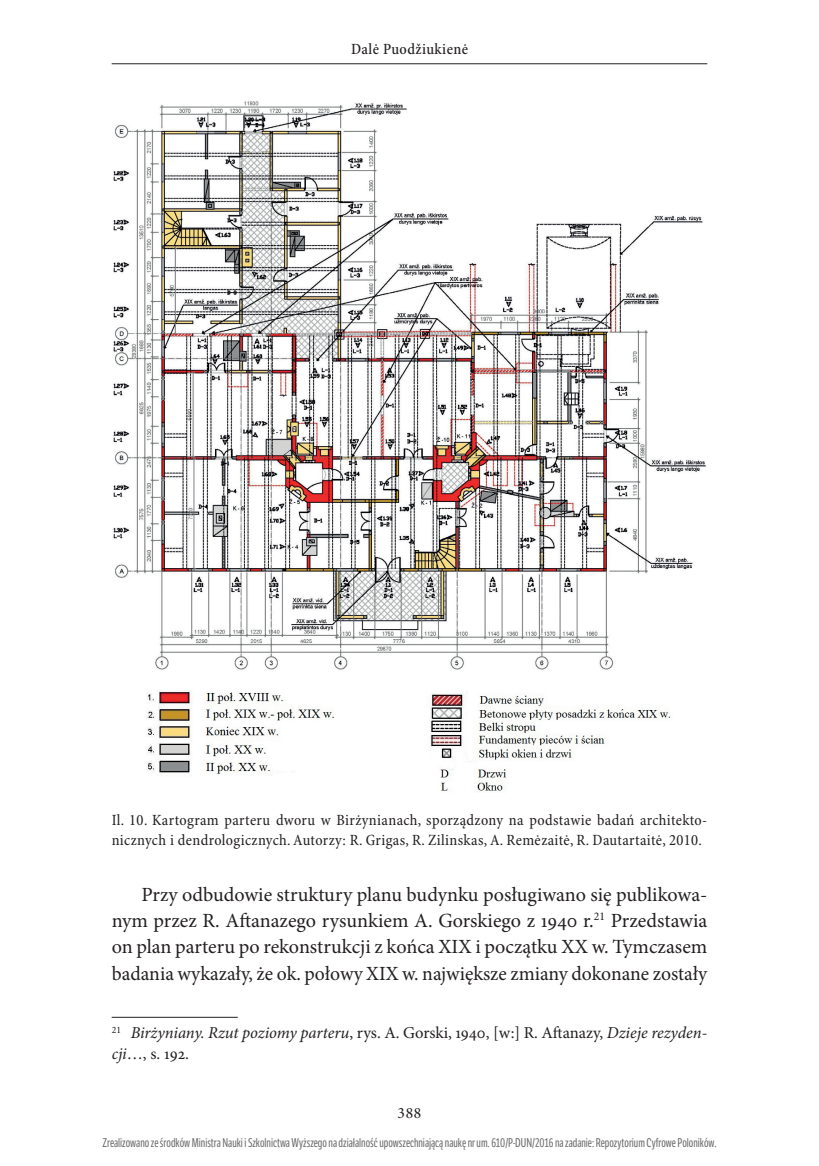
<style>
.page{position:relative;width:819px;height:1166px;background:#fff}
.page>*{position:absolute;margin:0;border:0;box-sizing:border-box;transform-origin:0 0}
.t1{font:20.12px/26.2px "Minion Pro";color:#231f20;text-align:justify}
.t2{font:italic 16.62px/21px "Minion Pro";letter-spacing:-.005em;color:#231f20}
.t3{font:condensed 15.75px/19.2px "Minion Pro";letter-spacing:.025em;color:#231f20}
.t4{font:500 condensed 15.75px "Minion Pro";letter-spacing:.025em;color:#231f20}
.t5{font:15.75px "Minion Pro Medium Subh";color:#231f20}
.t6{font:12.25px "LFT Etica Compressed";color:#6b6b6b}
.s1{font-style:normal}
</style>
<div class="page">
<hr style="left:112px;top:63px;width:595px;height:1px;background:#231f20">
<img style="left:113px;top:101px;width:593px;height:569px">
<img style="left:147px;top:691px;width:188px;height:83px">
<img style="left:430px;top:691px;width:241px;height:102px">
<hr style="left:112px;top:1017px;width:126px;height:1px;background:#231f20">
<p class="t4" style="left:351px;top:39px;width:118px">Dalė Puodžiukienė</p>
<p class="t3" style="left:112px;top:811px;width:597px">Il. 10. Kartogram parteru dworu w Birżynianach, sporządzony na podstawie badań architekto&shy;nicznych i dendrologicznych. Autorzy: R. Grigas, R. Zilinskas, A. Remėzaitė, R. Dautartaitė, 2010.</p>
<p class="t1" style="left:112px;top:881px;width:597px;text-indent:30px">Przy odbudowie struktury planu budynku posługiwano się publikowa&shy;nym przez R. Aftanazego rysunkiem A. Gorskiego z 1940 r.<sup>21</sup> Przedstawia on plan parteru po rekonstrukcji z końca XIX i początku XX w. Tymczasem badania wykazały, że ok. połowy XIX w. największe zmiany dokonane zostały</p>
<p class="t2" style="left:112px;top:1022px;width:597px"><sup>21</sup> Birżyniany. Rzut poziomy parteru<span class="s1">, rys. A. Gorski, 1940, [w:] R. Aftanazy,</span> Dzieje rezyden&shy;cji<span class="s1">…, s. 192.</span></p>
<p class="t5" style="left:397px;top:1104px;width:25px">388</p>
<p class="t6" style="left:102px;top:1136px;width:615px">Zrealizowano ze środków Ministra Nauki i Szkolnictwa Wyższego na działalność upowszechniającą naukę nr um. 610/P-DUN/2016 na zadanie: Repozytorium Cyfrowe Poloników.</p>
</div>
